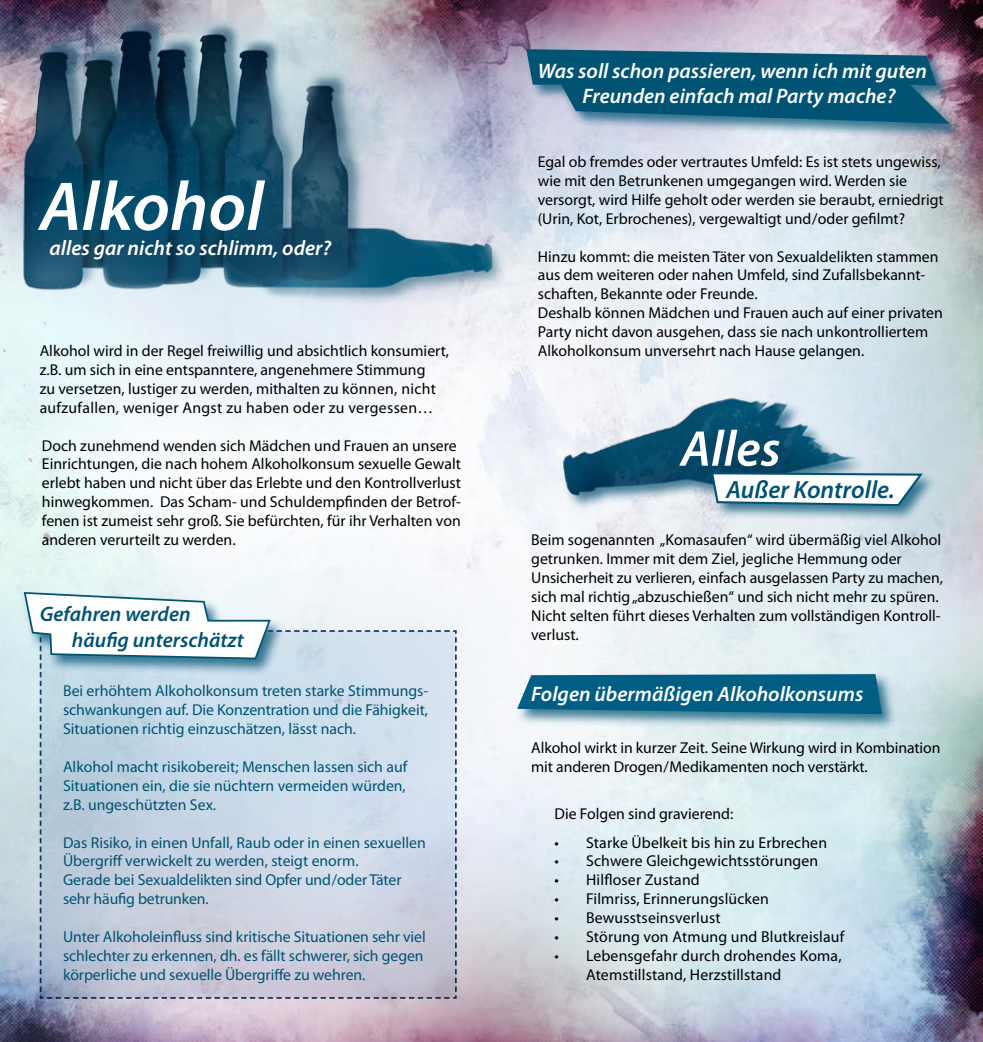
<style>
.page{position:relative;width:983px;height:1042px;background:#fff}
.page>*{position:absolute;margin:0;border:0;box-sizing:border-box;transform-origin:0 0}
.t1{font:italic 600 69.65px "Myriad Pro";color:#fff}
.t2{font:italic 600 50.75px "Myriad Pro";color:#fff}
.t3{font:italic 600 25.03px "Myriad Pro";color:#005373}
.t4{font:italic 600 21px/25.2px "Myriad Pro";color:#fff}
.t5{font:italic 600 21px/26.1px "Myriad Pro";color:#005373}
.t6{font:15.75px/18.9px "Myriad Pro";color:#000}
.t7{font:15.75px/18.9px "Myriad Pro";letter-spacing:-.005em;color:#005373;text-align:justify}
</style>
<div class="page">
<img style="left:0;top:0;width:982px;height:1042px">
<img style="left:0;top:0;width:527px;height:378px">
<img style="left:521px;top:354px;width:382px;height:198px">
<div style="left:21px;top:589px;width:273px;height:94px;background:#005373;opacity:.75"></div>
<svg style="left:23px;top:591px;width:433px;height:408px;background:#c9d6e4"></svg>
<div style="left:12px;top:155px;width:376px;height:141px;background:#005373;opacity:.8"></div>
<div style="left:708px;top:470px;width:237px;height:60px;background:#005373;opacity:.75"></div>
<svg style="left:709px;top:471px;width:215px;height:36px"></svg>
<div style="left:523px;top:47px;width:450px;height:100px;background:#005373;opacity:.75"></div>
<svg style="left:526px;top:49px;width:423px;height:75px;background:#216583"></svg>
<div style="left:514px;top:671px;width:391px;height:67px;background:#005373;opacity:.75"></div>
<svg style="left:517px;top:674px;width:364px;height:40px;background:#0e6589"></svg>
<h1 class="t1" style="left:40px;top:162px;width:225px">Alkohol</h1>
<h3 class="t4" style="left:50px;top:235px;width:283px">alles gar nicht so schlimm, oder?</h3>
<p class="t6" style="left:40px;top:341px;width:411px">Alkohol wird in der Regel freiwillig und absichtlich konsumiert, z.B. um sich in eine entspanntere, angenehmere Stimmung<br>zu versetzen, lustiger zu werden, mithalten zu können, nicht aufzufallen, weniger Angst zu haben oder zu vergessen…</p>
<p class="t6" style="left:42px;top:435px;width:420px">Doch zunehmend wenden sich Mädchen und Frauen an unsere Einrichtungen, die nach hohem Alkoholkonsum sexuelle Gewalt erlebt haben und nicht über das Erlebte und den Kontrollverlust hinwegkommen. Das Scham- und Schuldempfinden der Betrof&shy;fenen ist zumeist sehr groß. Sie befürchten, für ihr Verhalten von anderen verurteilt zu werden.</p>
<h3 class="t5" style="left:72px;top:600px;width:173px;text-indent:-32px">Gefahren werden häufig unterschätzt</h3>
<p class="t7" style="left:63px;top:681px;width:367px">Bei erhöhtem Alkoholkonsum treten starke Stimmungs&shy;schwankungen auf. Die Konzentration und die Fähigkeit, Situationen richtig einzuschätzen, lässt nach.</p>
<p class="t7" style="left:63px;top:757px;width:345px">Alkohol macht risikobereit; Menschen lassen sich auf Situationen ein, die sie nüchtern vermeiden würden, z.B. ungeschützten Sex.</p>
<p class="t7" style="left:63px;top:832px;width:364px;text-align:left">Das Risiko, in einen Unfall, Raub oder in einen sexuellen Übergriff verwickelt zu werden, steigt enorm.<br>Gerade bei Sexualdelikten sind Opfer und/oder Täter sehr häufig betrunken.</p>
<p class="t7" style="left:63px;top:927px;width:364px;text-align:left">Unter Alkoholeinfluss sind kritische Situationen sehr viel schlechter zu erkennen, dh. es fällt schwerer, sich gegen körperliche und sexuelle Übergriffe zu wehren.</p>
<h3 class="t4" style="left:582px;top:58px;width:346px;text-indent:-45px">Was soll schon passieren, wenn ich mit guten<br>Freunden einfach mal Party mache?</h3>
<p class="t6" style="left:537px;top:152px;width:407px">Egal ob fremdes oder vertrautes Umfeld: Es ist stets ungewiss, wie mit den Betrunkenen umgegangen wird. Werden sie versorgt, wird Hilfe geholt oder werden sie beraubt, erniedrigt (Urin, Kot, Erbrochenes), vergewaltigt und/oder gefilmt?</p>
<p class="t6" style="left:537px;top:246px;width:406px">Hinzu kommt: die meisten Täter von Sexualdelikten stammen aus dem weiteren oder nahen Umfeld, sind Zufallsbekannt&shy;schaften, Bekannte oder Freunde.<br>Deshalb können Mädchen und Frauen auch auf einer privaten Party nicht davon ausgehen, dass sie nach unkontrolliertem Alkoholkonsum unversehrt nach Hause gelangen.</p>
<h2 class="t2" style="left:680px;top:416px;width:101px">Alles</h2>
<h3 class="t3" style="left:725px;top:474px;width:170px">Außer Kontrolle.</h3>
<p class="t6" style="left:531px;top:530px;width:413px">Beim sogenannten „Komasaufen“ wird übermäßig viel Alkohol getrunken. Immer mit dem Ziel, jegliche Hemmung oder Unsicherheit zu verlieren, einfach ausgelassen Party zu machen, sich mal richtig „abzuschießen“ und sich nicht mehr zu spüren.<br>Nicht selten führt dieses Verhalten zum vollständigen Kontroll&shy;verlust.</p>
<h3 class="t4" style="left:531px;top:681px;width:333px">Folgen übermäßigen Alkoholkonsums</h3>
<p class="t6" style="left:531px;top:738px;width:410px">Alkohol wirkt in kurzer Zeit. Seine Wirkung wird in Kombination mit anderen Drogen/Medikamenten noch verstärkt.</p>
<p class="t6" style="left:554px;top:804px;width:180px">Die Folgen sind gravierend:</p>
<p class="t6" style="left:554px;top:832px;width:274px">• Starke Übelkeit bis hin zu Erbrechen</p>
<p class="t6" style="left:554px;top:851px;width:265px">• Schwere Gleichgewichtsstörungen</p>
<p class="t6" style="left:554px;top:870px;width:147px">• Hilfloser Zustand</p>
<p class="t6" style="left:554px;top:889px;width:216px">• Filmriss, Erinnerungslücken</p>
<p class="t6" style="left:554px;top:908px;width:167px">• Bewusstseinsverlust</p>
<p class="t6" style="left:554px;top:927px;width:291px">• Störung von Atmung und Blutkreislauf</p>
<p class="t6" style="left:586px;top:946px;width:257px;text-indent:-32px">• Lebensgefahr durch drohendes Koma,<br>Atemstillstand, Herzstillstand</p>
</div>
